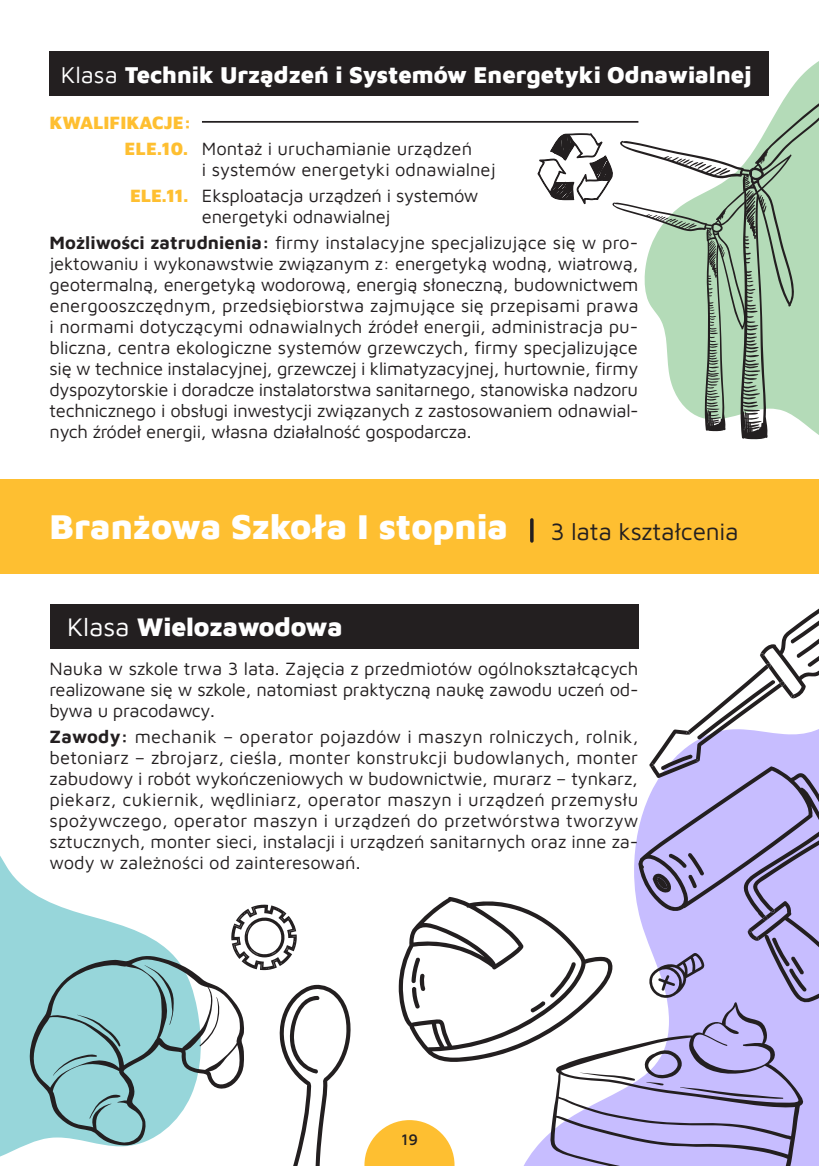
<style>
.page{position:relative;width:819px;height:1166px;background:#fff}
.page>*{position:absolute;margin:0;border:0;box-sizing:border-box;transform-origin:0 0}
.t1{font:900 35.52px "Maven Pro";color:#fff}
.t2{font:900 26.25px "Maven Pro";letter-spacing:-.005em;color:#fff}
.t3{font:900 23.62px "Maven Pro";color:#fff}
.t4{font:18.38px/21px "Maven Pro";letter-spacing:-.015em;color:#231f20;text-align:justify}
.t5{font:18.38px/25.9px "Maven Pro";letter-spacing:.005em;color:#231f20}
.t6{font:500 15.75px "Maven Pro";color:#231f20}
.s1{font-weight:400}
.s2{font-weight:900;color:#febf31}
.s3{font-weight:700}
.s4{font-weight:400;font-size:24.5px;color:#231f20}
</style>
<div class="page">
<svg style="left:0;top:856px;width:173px;height:301px;fill:#97d6da"></svg>
<svg style="left:364px;top:1120px;width:90px;height:46px"></svg>
<svg style="left:523px;top:832px;width:296px;height:334px"></svg>
<svg style="left:644px;top:51px;width:175px;height:389px"></svg>
<div style="left:0;top:479px;width:819px;height:95px;background:#febf31"></div>
<hr style="left:530px;top:520px;width:3px;height:21px;background:#231f20">
<div style="left:50px;top:52px;width:719px;height:44px;background:#231f20"></div>
<hr style="left:202px;top:121px;width:436px;height:2px;background:#231f20">
<div style="left:50px;top:604px;width:588px;height:45px;background:#231f20"></div>
<svg style="left:615px;top:78px;width:204px;height:361px;fill:#b4dbb8"></svg>
<svg style="left:537px;top:133px;width:75px;height:71px"></svg>
<svg style="left:549px;top:1002px;width:255px;height:164px;fill:#c7bdff"></svg>
<svg style="left:579px;top:1072px;width:56px;height:9px"></svg>
<svg style="left:642px;top:1049px;width:141px;height:50px;background:#aca4d8"></svg>
<svg style="left:28px;top:955px;width:216px;height:190px;fill:#97d6da"></svg>
<svg style="left:77px;top:1015px;width:43px;height:32px"></svg>
<svg style="left:53px;top:1054px;width:44px;height:22px"></svg>
<svg style="left:144px;top:965px;width:30px;height:60px;background:#82b6b9"></svg>
<svg style="left:199px;top:997px;width:21px;height:49px"></svg>
<svg style="left:89px;top:1093px;width:32px;height:26px"></svg>
<svg style="left:398px;top:897px;width:217px;height:167px"></svg>
<svg style="left:279px;top:984px;width:72px;height:182px"></svg>
<svg style="left:231px;top:904px;width:66px;height:66px"></svg>
<svg style="left:638px;top:604px;width:181px;height:399px"></svg>
<p class="t3" style="left:61px;top:59px;width:692px"><span class="s1">Klasa</span> Technik Urządzeń i Systemów Energetyki Odnawialnej</p>
<p class="t4" style="left:125px;top:108px;width:349px;line-height:25.9px;text-indent:-75px"><span class="s2">KWALIFIKACJE:<br>ELE.10.</span> Montaż i uruchamianie urządzeń</p>
<p class="t4" style="left:130px;top:155px;width:367px;line-height:25.9px;text-indent:72px">i systemów energetyki odnawialnej<br><span class="s2">ELE.11.</span> Eksploatacja urządzeń i systemów</p>
<p class="t5" style="left:50px;top:202px;width:590px;text-indent:152px">energetyki odnawialnej<br><span class="s3">Możliwości zatrudnienia:</span> firmy instalacyjne specjalizujące się w pro-</p>
<p class="t4" style="left:50px;top:252px;width:590px">jektowaniu i wykonawstwie związanym z: energetyką wodną, wiatrową, geotermalną, energetyką wodorową, energią słoneczną, budownictwem energooszczędnym, przedsiębiorstwa zajmujące się przepisami prawa i normami dotyczącymi odnawialnych źródeł energii, administracja pu&shy;bliczna, centra ekologiczne systemów grzewczych, firmy specjalizujące się w technice instalacyjnej, grzewczej i klimatyzacyjnej, hurtownie, firmy dyspozytorskie i doradcze instalatorstwa sanitarnego, stanowiska nadzoru technicznego i obsługi inwestycji związanych z zastosowaniem odnawial&shy;nych źródeł energii, własna działalność gospodarcza.</p>
<h1 class="t1" style="left:50px;top:502px;width:690px">Branżowa Szkoła I stopnia <span class="s4">3 lata kształcenia</span></h1>
<h2 class="t2" style="left:67px;top:609px;width:277px"><span class="s1">Klasa</span> Wielozawodowa</h2>
<p class="t4" style="left:50px;top:657px;width:590px">Nauka w szkole trwa 3 lata. Zajęcia z przedmiotów ogólnokształcących realizowane się w szkole, natomiast praktyczną naukę zawodu uczeń od&shy;bywa u pracodawcy.</p>
<p class="t4" style="left:50px;top:725px;width:590px"><span class="s3">Zawody:</span> mechanik – operator pojazdów i maszyn rolniczych, rolnik, betoniarz – zbrojarz, cieśla, monter konstrukcji budowlanych, monter zabudowy i robót wykończeniowych w budownictwie, murarz – tynkarz, piekarz, cukiernik, wędliniarz, operator maszyn i urządzeń przemysłu spożywczego, operator maszyn i urządzeń do przetwórstwa tworzyw sztucznych, monter sieci, instalacji i urządzeń sanitarnych oraz inne za&shy;wody w zależności od zainteresowań.</p>
<p class="t6" style="left:401px;top:1129px;width:18px">19</p>
</div>
